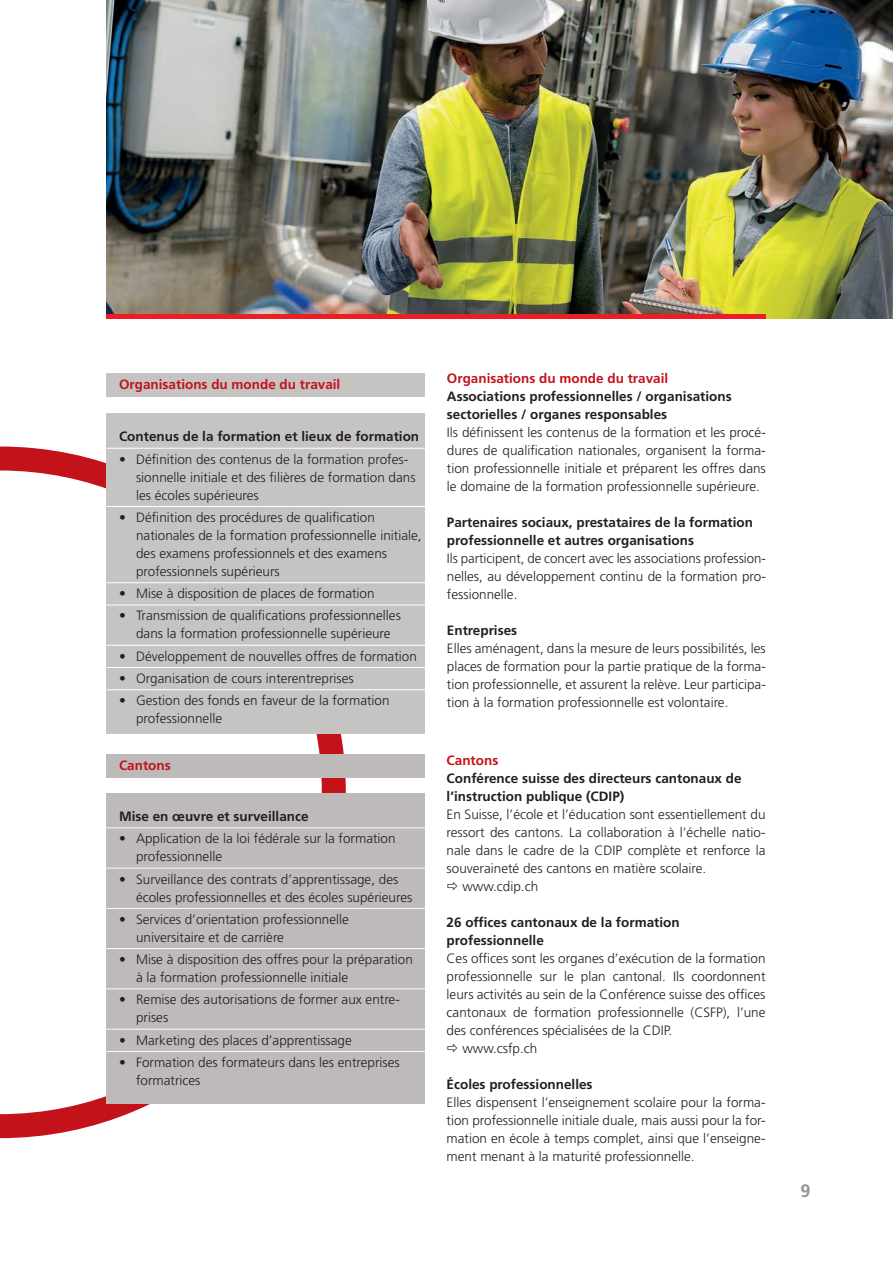
<style>
.page{position:relative;width:893px;height:1263px;background:#fff}
.page>*{position:absolute;margin:0;border:0;box-sizing:border-box;transform-origin:0 0}
.t1{font:700 18px "Frutiger LT Std";color:#939598}
.t2{font:300 13.5px/18px "Frutiger LT Std";color:#231f20}
.t3{font:700 13.5px/18px "Frutiger LT Std";color:#231f20}
.t4{font:700 13.5px "Frutiger LT Std";color:#c4121a}
</style>
<div class="page">
<svg style="left:0;top:446px;width:346px;height:692px"></svg>
<div style="left:106px;top:413px;width:319px;height:320px;background:#c6c4c3"></div>
<hr style="left:106px;top:448px;width:319px;height:1px;background:#fff">
<hr style="left:106px;top:506px;width:319px;height:1px;background:#fff">
<hr style="left:106px;top:582px;width:319px;height:1px;background:#fff">
<hr style="left:106px;top:605px;width:319px;height:1px;background:#fff">
<hr style="left:106px;top:645px;width:319px;height:1px;background:#fff">
<hr style="left:106px;top:667px;width:319px;height:1px;background:#fff">
<hr style="left:106px;top:689px;width:319px;height:1px;background:#fff">
<div style="left:106px;top:793px;width:319px;height:310px;background:#bdbab9"></div>
<hr style="left:106px;top:827px;width:319px;height:1px;background:#fff">
<hr style="left:106px;top:868px;width:319px;height:1px;background:#fff">
<hr style="left:106px;top:908px;width:319px;height:1px;background:#fff">
<hr style="left:106px;top:948px;width:319px;height:1px;background:#fff">
<hr style="left:106px;top:988px;width:319px;height:1px;background:#fff">
<hr style="left:106px;top:1029px;width:319px;height:1px;background:#fff">
<hr style="left:106px;top:1051px;width:319px;height:1px;background:#fff">
<div style="left:106px;top:373px;width:319px;height:23px;background:#c6c4c3"></div>
<div style="left:106px;top:754px;width:319px;height:24px;background:#bdbab9"></div>
<img style="left:106px;top:0;width:787px;height:319px">
<hr style="left:106px;top:315px;width:659px;height:4px;background:#ee1d23">
<p class="t4" style="left:119px;top:376px;width:223px">Organisations du monde du travail</p>
<p class="t3" style="left:119px;top:428px;width:302px">Contenus de la formation et lieux de formation</p>
<p class="t2" style="left:136px;top:450px;width:281px;text-indent:-17px">• Définition des contenus de la formation profes&shy;sionnelle initiale et des filières de formation dans les écoles supérieures</p>
<p class="t2" style="left:136px;top:508px;width:287px;text-indent:-17px">• Définition des procédures de qualification nationales de la formation professionnelle initiale, des examens professionnels et des examens professionnels supérieurs</p>
<p class="t2" style="left:119px;top:585px;width:257px">• Mise à disposition de places de formation</p>
<p class="t2" style="left:119px;top:607px;width:283px;text-align:center">• Transmission de qualifications professionnelles dans la formation professionnelle supérieure</p>
<p class="t2" style="left:119px;top:647px;width:299px">• Développement de nouvelles offres de formation</p>
<p class="t2" style="left:119px;top:669px;width:236px">• Organisation de cours interentreprises</p>
<p class="t2" style="left:136px;top:692px;width:255px;text-indent:-17px">• Gestion des fonds en faveur de la formation professionnelle</p>
<p class="t4" style="left:119px;top:757px;width:53px">Cantons</p>
<p class="t3" style="left:119px;top:807px;width:191px">Mise en œuvre et surveillance</p>
<p class="t2" style="left:136px;top:830px;width:261px;text-indent:-17px">• Application de la loi fédérale sur la formation professionnelle</p>
<p class="t2" style="left:136px;top:870px;width:278px;text-indent:-17px">• Surveillance des contrats d’apprentissage, des écoles professionnelles et des écoles supérieures</p>
<p class="t2" style="left:136px;top:910px;width:214px;text-indent:-17px">• Services d’orientation professionnelle universitaire et de carrière</p>
<p class="t2" style="left:136px;top:951px;width:278px;text-indent:-17px">• Mise à disposition des offres pour la préparation à la formation professionnelle initiale</p>
<p class="t2" style="left:136px;top:991px;width:265px;text-indent:-17px">• Remise des autorisations de former aux entre&shy;prises</p>
<p class="t2" style="left:119px;top:1031px;width:234px">• Marketing des places d’apprentissage</p>
<p class="t2" style="left:136px;top:1053px;width:265px;text-indent:-17px">• Formation des formateurs dans les entreprises formatrices</p>
<p class="t4" style="left:447px;top:370px;width:223px">Organisations du monde du travail</p>
<p class="t3" style="left:447px;top:387px;width:286px">Associations professionnelles / organisations sectorielles / organes responsables</p>
<p class="t2" style="left:447px;top:424px;width:320px;text-align:justify">Ils définissent les contenus de la formation et les procé&shy;dures de qualification nationales, organisent la forma&shy;tion professionnelle initiale et préparent les offres dans le domaine de la formation professionnelle supérieure.</p>
<p class="t3" style="left:447px;top:513px;width:308px">Partenaires sociaux, prestataires de la formation professionnelle et autres organisations</p>
<p class="t2" style="left:447px;top:550px;width:320px;text-align:justify">Ils participent, de concert avec les associations profession&shy;nelles, au développement continu de la formation pro&shy;fessionnelle.</p>
<p class="t3" style="left:447px;top:621px;width:72px">Entreprises</p>
<p class="t2" style="left:447px;top:640px;width:320px;text-align:justify">Elles aménagent, dans la mesure de leurs possibilités, les places de formation pour la partie pratique de la forma&shy;tion professionnelle, et assurent la relève. Leur participa&shy;tion à la formation professionnelle est volontaire.</p>
<p class="t4" style="left:447px;top:752px;width:53px">Cantons</p>
<p class="t3" style="left:447px;top:769px;width:297px">Conférence suisse des directeurs cantonaux de l’instruction publique (CDIP)</p>
<p class="t2" style="left:447px;top:805px;width:320px">En Suisse, l’école et l’éducation sont essentiellement du</p>
<p class="t2" style="left:447px;top:823px;width:320px">ressort des cantons. La collaboration à l’échelle natio-</p>
<p class="t2" style="left:447px;top:841px;width:320px">nale dans le cadre de la CDIP complète et renforce la</p>
<p class="t2" style="left:447px;top:859px;width:261px">souveraineté des cantons en matière scolaire.</p>
<p class="t2" style="left:462px;top:877px;width:77px">www.cdip.ch</p>
<p class="t3" style="left:447px;top:913px;width:235px">26 offices cantonaux de la formation professionnelle</p>
<p class="t2" style="left:447px;top:949px;width:320px">Ces offices sont les organes d’exécution de la formation</p>
<p class="t2" style="left:447px;top:967px;width:320px">professionnelle sur le plan cantonal. Ils coordonnent</p>
<p class="t2" style="left:447px;top:985px;width:320px">leurs activités au sein de la Conférence suisse des offices</p>
<p class="t2" style="left:447px;top:1003px;width:320px">cantonaux de formation professionnelle (CSFP), l’une</p>
<p class="t2" style="left:447px;top:1021px;width:227px">des conférences spécialisées de la CDIP.</p>
<p class="t2" style="left:462px;top:1039px;width:77px">www.csfp.ch</p>
<p class="t3" style="left:447px;top:1075px;width:148px">Écoles professionnelles</p>
<p class="t2" style="left:447px;top:1093px;width:320px;text-align:justify">Elles dispensent l’enseignement scolaire pour la forma&shy;tion professionnelle initiale duale, mais aussi pour la for&shy;mation en école à temps complet, ainsi que l’enseigne&shy;ment menant à la maturité professionnelle.</p>
<h1 class="t1" style="left:800px;top:1180px;width:12px">9</h1>
</div>
